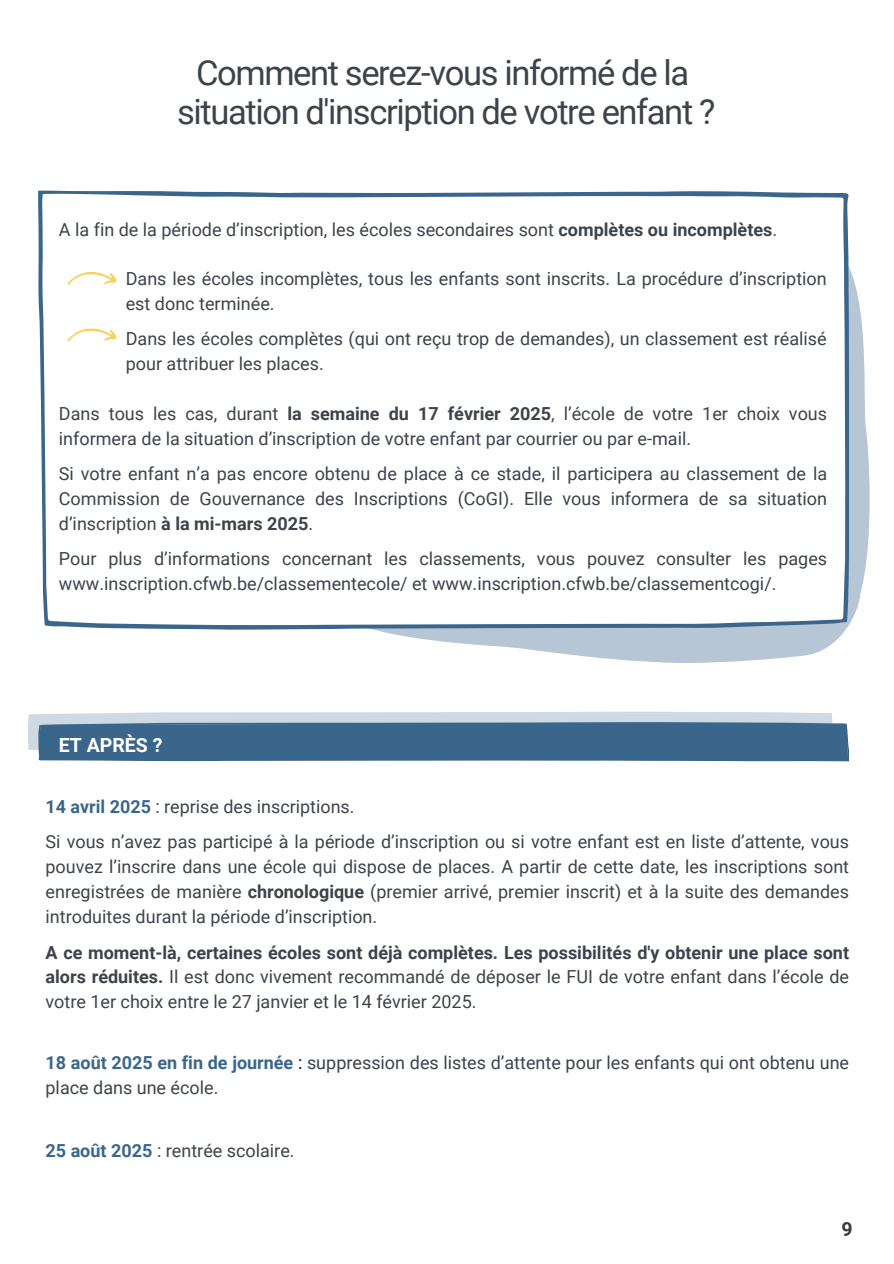
<style>
.page{position:relative;width:894px;height:1264px;background:#fff}
.page>*{position:absolute;margin:0;border:0;box-sizing:border-box;transform-origin:0 0}
.t1{font:34.5px/38.2px "Roboto";letter-spacing:-.04em;color:#3d434c;text-align:center}
.t2{font:700 19.5px "Roboto";color:#fff}
.t3{font:700 19.5px "Roboto";color:#3b3b3b}
.t4{font:18px/25px "Roboto";color:#3d434c}
.s1{font-weight:700}
.s2{font-weight:700;color:#3a668c}
.s3{color:#000}
</style>
<div class="page">
<svg style="left:296px;top:196px;width:574px;height:467px;fill:#b6c6d4"></svg>
<svg style="left:28px;top:711px;width:820px;height:50px;background:#6184a3"></svg>
<svg style="left:39px;top:190px;width:809px;height:439px"></svg>
<svg style="left:67px;top:272px;width:50px;height:13px"></svg>
<svg style="left:67px;top:328px;width:50px;height:13px"></svg>
<p class="t1" style="left:177px;top:54px;width:539px">Comment serez-vous informé de la situation d'inscription de votre enfant ?</p>
<p class="t4" style="left:59px;top:218px;width:719px">A la fin de la période d’inscription, les écoles secondaires sont <span class="s1">complètes ou incomplètes</span>.</p>
<p class="t4" style="left:126px;top:267px;width:702px">Dans les écoles incomplètes, tous les enfants sont inscrits. La procédure d’inscription est donc terminée.</p>
<p class="t4" style="left:126px;top:327px;width:702px">Dans les écoles complètes (qui ont reçu trop de demandes), un classement est réalisé pour attribuer les places.</p>
<p class="t4" style="left:59px;top:401px;width:769px">Dans tous les cas, durant <span class="s1">la semaine du 17 février 2025</span>, l’école de votre 1er choix vous informera de la situation d’inscription de votre enfant par courrier ou par e-mail.</p>
<p class="t4" style="left:59px;top:461px;width:769px;text-align:justify">Si votre enfant n’a pas encore obtenu de place à ce stade, il participera au classement de la Commission de Gouvernance des Inscriptions (CoGI). Elle vous informera de sa situation d’inscription <span class="s1">à la mi-mars 2025</span>.</p>
<p class="t4" style="left:59px;top:546px;width:769px">Pour plus d’informations concernant les classements, vous pouvez consulter les pages www.inscription.cfwb.be/classementecole/ et www.inscription.cfwb.be/classementcogi/.</p>
<h1 class="t2" style="left:59px;top:733px;width:105px">ET APRÈS ?</h1>
<p class="t4" style="left:46px;top:794px;width:310px"><span class="s2">14 avril 2025</span> : reprise des inscriptions.</p>
<p class="t4" style="left:46px;top:830px;width:804px;text-align:justify">Si vous n’avez pas participé à la période d’inscription ou si votre enfant est en liste d’attente, vous pouvez l’inscrire dans une école qui dispose de places. A partir de cette date, les inscriptions sont enregistrées de manière <span class="s1">chronologique</span> (premier arrivé, premier inscrit) et à la suite des demandes introduites durant la période d’inscription.</p>
<p class="t4" style="left:46px;top:940px;width:804px;text-align:justify"><span class="s1">A ce moment-là, certaines écoles sont déjà complètes. Les possibilités d'y obtenir une place sont alors réduites.</span> Il est donc vivement recommandé de déposer le FUI de votre enfant dans l’école de votre 1er choix entre le 27 janvier et le 14 février 2025.</p>
<p class="t4" style="left:46px;top:1050px;width:804px"><span class="s2">18 août 2025 en fin de journée</span> <span class="s3">:</span> suppression des listes d’attente pour les enfants qui ont obtenu une place dans une école.</p>
<h2 class="t4" style="left:46px;top:1138px;width:250px"><span class="s2">25 août 2025</span> : rentrée scolaire.</h2>
<p class="t3" style="left:841px;top:1217px;width:13px">9</p>
</div>
